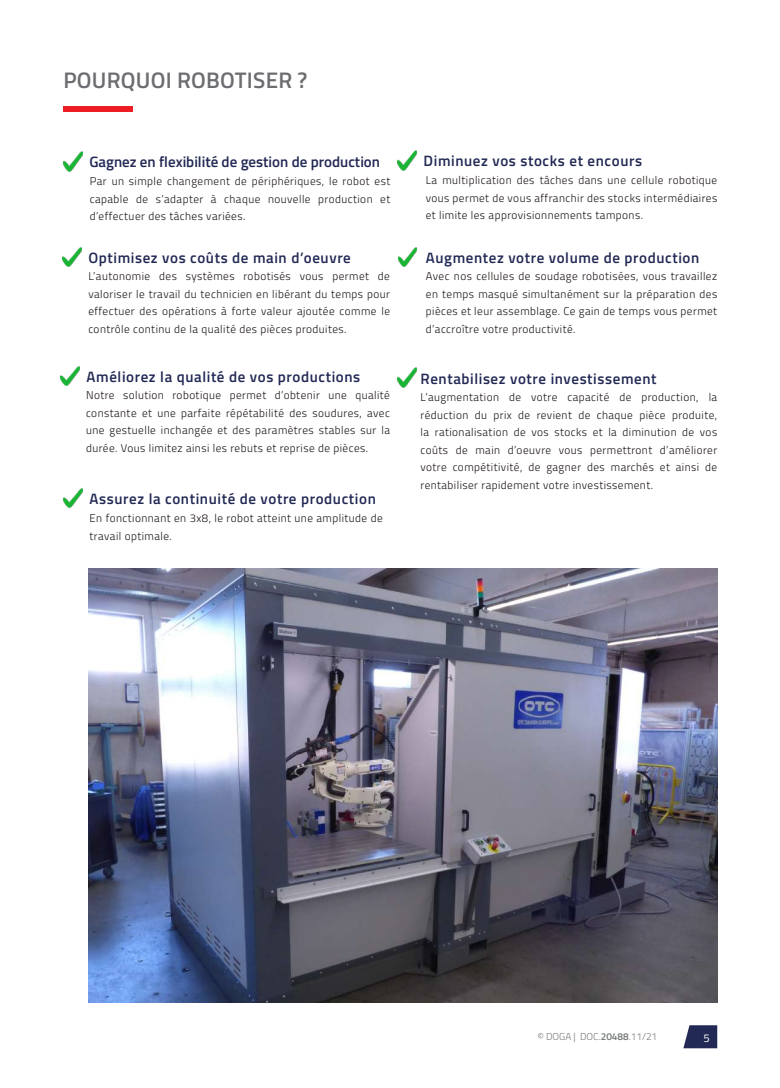
<style>
.page{position:relative;width:780px;height:1088px;background:#fff}
.page>*{position:absolute;margin:0;border:0;box-sizing:border-box;transform-origin:0 0}
.t1{font:600 22.5px "Titillium Web";letter-spacing:.01em;color:#6c6d70}
.t2{font:600 15px "Titillium Web";letter-spacing:.04em;color:#222954}
.t3{font:600 15px "Titillium Web";color:#222954}
.t4{font:300 11.25px/17.5px "Titillium Web";letter-spacing:.04em;color:#1b1513;text-align:justify}
.t5{font:11.25px "Titillium Web";color:#fff}
.t6{font:300 10px "Titillium Web";color:#76797a}
.s1{font-weight:600}
</style>
<div class="page">
<svg style="left:683px;top:1025px;width:34px;height:23px"></svg>
<div style="left:63px;top:107px;width:69px;height:5px;background:#ee1d23"></div>
<img style="left:63px;top:151px;width:19px;height:21px">
<img style="left:397px;top:150px;width:19px;height:21px">
<img style="left:61px;top:366px;width:19px;height:20px">
<img style="left:398px;top:247px;width:19px;height:20px">
<img style="left:63px;top:488px;width:19px;height:20px">
<img style="left:63px;top:247px;width:18px;height:20px">
<img style="left:397px;top:367px;width:19px;height:21px">
<img style="left:88px;top:568px;width:629px;height:434px">
<h1 class="t1" style="left:63px;top:63px;width:245px">POURQUOI ROBOTISER ?</h1>
<h2 class="t3" style="left:89px;top:151px;width:292px">Gagnez en flexibilité de gestion de production</h2>
<h2 class="t2" style="left:423px;top:150px;width:220px">Diminuez vos stocks et encours</h2>
<p class="t4" style="left:90px;top:172px;width:302px">Par un simple changement de périphériques, le robot est capable de s’adapter à chaque nouvelle production et d’effectuer des tâches variées.</p>
<p class="t4" style="left:426px;top:171px;width:293px">La multiplication des tâches dans une cellule robotique vous permet de vous affranchir des stocks intermédiaires et limite les approvisionnements tampons.</p>
<h2 class="t2" style="left:88px;top:246px;width:264px">Optimisez vos coûts de main d’oeuvre</h2>
<p class="t4" style="left:88px;top:267px;width:303px">L’autonomie des systèmes robotisés vous permet de valoriser le travail du technicien en libérant du temps pour effectuer des opérations à forte valeur ajoutée comme le contrôle continu de la qualité des pièces produites.</p>
<h2 class="t2" style="left:87px;top:366px;width:275px">Améliorez la qualité de vos productions</h2>
<p class="t4" style="left:86px;top:386px;width:305px">Notre solution robotique permet d’obtenir une qualité constante et une parfaite répétabilité des soudures, avec une gestuelle inchangée et des paramètres stables sur la durée. Vous limitez ainsi les rebuts et reprise de pièces.</p>
<h2 class="t2" style="left:90px;top:488px;width:288px">Assurez la continuité de votre production</h2>
<p class="t4" style="left:90px;top:509px;width:294px">En fonctionnant en 3x8, le robot atteint une amplitude de travail optimale.</p>
<h2 class="t2" style="left:426px;top:246px;width:275px">Augmentez votre volume de production</h2>
<p class="t4" style="left:426px;top:267px;width:293px">Avec nos cellules de soudage robotisées, vous travaillez en temps masqué simultanément sur la préparation des pièces et leur assemblage. Ce gain de temps vous permet d’accroître votre productivité.</p>
<h2 class="t2" style="left:420px;top:367px;width:237px">Rentabilisez votre investissement</h2>
<p class="t4" style="left:420px;top:388px;width:298px">L’augmentation de votre capacité de production, la réduction du prix de revient de chaque pièce produite, la rationalisation de vos stocks et la diminution de vos coûts de main d’oeuvre vous permettront d’améliorer votre compétitivité, de gagner des marchés et ainsi de rentabiliser rapidement votre investissement.</p>
<p class="t6" style="left:537px;top:1029px;width:121px">© DOGA | DOC.<span class="s1">20488</span>.11/21</p>
<p class="t5" style="left:703px;top:1029px;width:8px">5</p>
</div>
